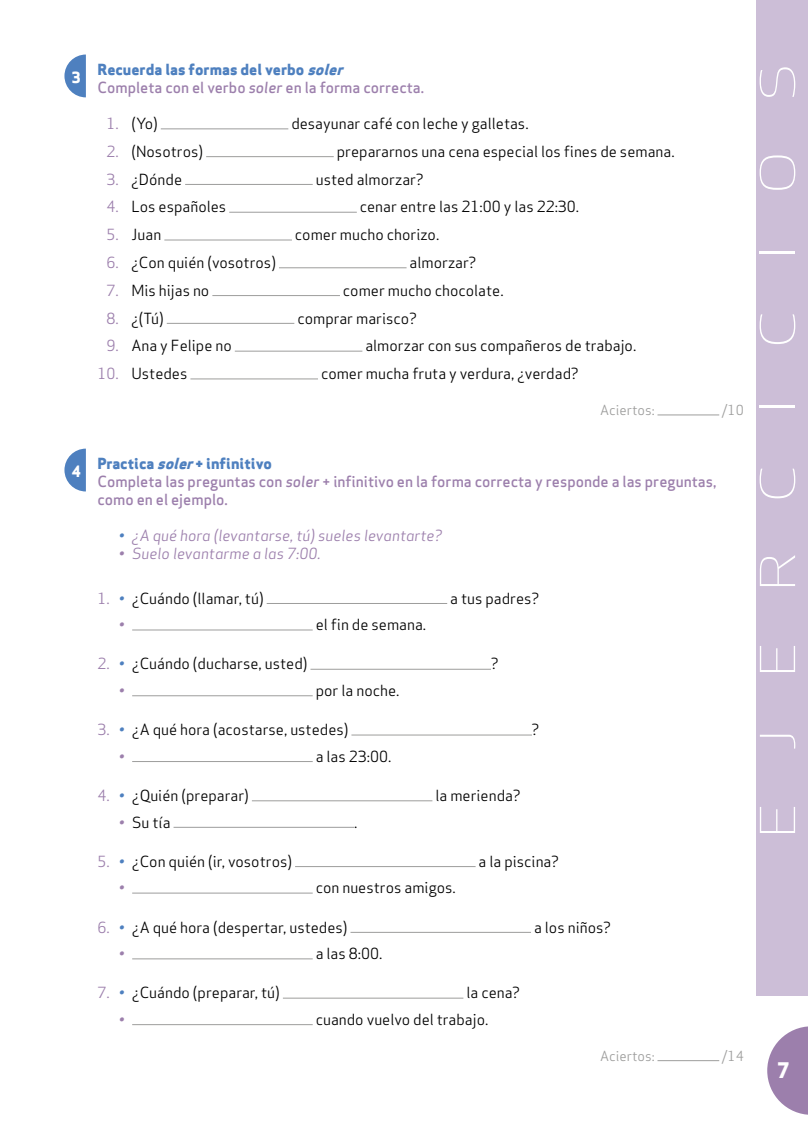
<style>
.page{position:relative;width:808px;height:1127px;background:#fff}
.page>*{position:absolute;margin:0;border:0;box-sizing:border-box;transform-origin:0 0}
.t1{font:300 47.1px "Apex Sans";letter-spacing:.8em;color:#fff;scale:1.33 1}
.t2{font:800 21px "Apex Sans";color:#fff}
.t3{font:15px "Apex Sans";color:#000}
.t4{font:500 15px/18px "Apex Sans";color:#9c7fac}
.t5{font:italic 15px "Apex Sans";color:#9c7fac}
.t6{font:800 15px "Apex Sans";color:#fff}
.t7{font:13.5px "Apex Sans";color:#9d9d9c}
.s1{font-weight:800;color:#4e80bf}
.s2{font-weight:800;font-style:italic;color:#4e80bf}
.s3{font-style:italic}
.s4{color:#9c7fac}
.s5{font-weight:500;color:#4e80bf}
.s6{font-weight:500;font-style:italic;color:#4e80bf}
.s7{font-style:italic;color:#9c7fac}
</style>
<div class="page">
<div style="left:755px;top:0;width:53px;height:995px;background:#ccbed7"></div>
<svg style="left:767px;top:1026px;width:41px;height:89px"></svg>
<hr style="left:161px;top:129px;width:127px;height:1px;background:#9d9d9c">
<hr style="left:206px;top:156px;width:128px;height:1px;background:#9d9d9c">
<hr style="left:185px;top:184px;width:128px;height:1px;background:#9d9d9c">
<hr style="left:229px;top:212px;width:128px;height:1px;background:#9d9d9c">
<hr style="left:164px;top:240px;width:128px;height:1px;background:#9d9d9c">
<hr style="left:279px;top:267px;width:128px;height:1px;background:#9d9d9c">
<hr style="left:212px;top:295px;width:128px;height:1px;background:#9d9d9c">
<hr style="left:167px;top:323px;width:127px;height:1px;background:#9d9d9c">
<hr style="left:235px;top:351px;width:127px;height:1px;background:#9d9d9c">
<hr style="left:190px;top:379px;width:128px;height:1px;background:#9d9d9c">
<hr style="left:657px;top:415px;width:62px;height:1px;background:#9d9d9c">
<hr style="left:267px;top:603px;width:180px;height:1px;background:#9d9d9c">
<hr style="left:132px;top:630px;width:181px;height:1px;background:#9d9d9c">
<hr style="left:310px;top:669px;width:181px;height:1px;background:#9d9d9c">
<hr style="left:132px;top:695px;width:181px;height:1px;background:#9d9d9c">
<hr style="left:351px;top:735px;width:181px;height:1px;background:#9d9d9c">
<hr style="left:132px;top:761px;width:181px;height:1px;background:#9d9d9c">
<hr style="left:252px;top:800px;width:180px;height:1px;background:#9d9d9c">
<hr style="left:174px;top:827px;width:180px;height:1px;background:#9d9d9c">
<hr style="left:295px;top:866px;width:181px;height:1px;background:#9d9d9c">
<hr style="left:132px;top:893px;width:181px;height:1px;background:#9d9d9c">
<hr style="left:350px;top:932px;width:181px;height:1px;background:#9d9d9c">
<hr style="left:132px;top:958px;width:181px;height:1px;background:#9d9d9c">
<hr style="left:283px;top:998px;width:180px;height:1px;background:#9d9d9c">
<hr style="left:132px;top:1024px;width:181px;height:1px;background:#9d9d9c">
<hr style="left:657px;top:1060px;width:62px;height:1px;background:#9d9d9c">
<svg style="left:64px;top:55px;width:22px;height:42px"></svg>
<svg style="left:64px;top:449px;width:22px;height:42px"></svg>
<p class="t6" style="left:72px;top:67px;width:10px">3</p>
<p class="t6" style="left:72px;top:461px;width:10px">4</p>
<p class="t4" style="left:97px;top:59px;width:328px"><span class="s1">Recuerda las formas del verbo</span> <span class="s2">soler<br></span>Completa con el verbo <span class="s3">soler</span> en la forma correcta.</p>
<p class="t3" style="left:106px;top:111px;width:53px"><span class="s4">1.</span> (Yo)</p>
<p class="t3" style="left:291px;top:111px;width:239px">desayunar café con leche y galletas.</p>
<p class="t3" style="left:106px;top:139px;width:98px"><span class="s4">2.</span> (Nosotros)</p>
<p class="t3" style="left:337px;top:139px;width:339px">prepararnos una cena especial los fines de semana.</p>
<p class="t3" style="left:106px;top:167px;width:77px"><span class="s4">3.</span> ¿Dónde</p>
<p class="t3" style="left:316px;top:167px;width:109px">usted almorzar?</p>
<p class="t3" style="left:106px;top:195px;width:121px"><span class="s4">4.</span> Los españoles</p>
<p class="t3" style="left:360px;top:195px;width:221px">cenar entre las 21:00 y las 22:30.</p>
<p class="t3" style="left:106px;top:222px;width:56px"><span class="s4">5.</span> Juan</p>
<p class="t3" style="left:295px;top:222px;width:146px">comer mucho chorizo.</p>
<p class="t3" style="left:106px;top:250px;width:171px"><span class="s4">6.</span> ¿Con quién (vosotros)</p>
<p class="t3" style="left:410px;top:250px;width:68px">almorzar?</p>
<p class="t3" style="left:106px;top:278px;width:104px"><span class="s4">7.</span> Mis hijas no</p>
<p class="t3" style="left:343px;top:278px;width:162px">comer mucho chocolate.</p>
<p class="t3" style="left:106px;top:306px;width:59px"><span class="s4">8.</span> ¿(Tú)</p>
<p class="t3" style="left:297px;top:306px;width:121px">comprar marisco?</p>
<p class="t3" style="left:106px;top:333px;width:127px"><span class="s4">9.</span> Ana y Felipe no</p>
<p class="t3" style="left:365px;top:333px;width:272px">almorzar con sus compañeros de trabajo.</p>
<p class="t3" style="left:97px;top:361px;width:92px"><span class="s4">10.</span> Ustedes</p>
<p class="t3" style="left:321px;top:361px;width:259px">comer mucha fruta y verdura, ¿verdad?</p>
<p class="t7" style="left:600px;top:399px;width:56px">Aciertos:</p>
<p class="t7" style="left:722px;top:399px;width:23px">/10</p>
<p class="t4" style="left:97px;top:453px;width:620px"><span class="s1">Practica</span> <span class="s2">soler</span><span class="s1">+ infinitivo<br></span>Completa las preguntas con <span class="s3">soler</span> + infinitivo en la forma correcta y responde a las preguntas, como en el ejemplo.</p>
<p class="t5" style="left:119px;top:523px;width:325px"><span class="s5">•</span> ¿A qué hora (levantarse, tú) sueles levantarte?</p>
<p class="t5" style="left:119px;top:541px;width:204px">• Suelo levantarme a las 7:00.</p>
<p class="t3" style="left:97px;top:586px;width:168px"><span class="s4">1.</span> <span class="s6">•</span> ¿Cuándo (llamar, tú)</p>
<p class="t3" style="left:450px;top:586px;width:90px">a tus padres?</p>
<p class="t5" style="left:119px;top:612px;width:7px">•</p>
<p class="t3" style="left:316px;top:612px;width:112px">el fin de semana.</p>
<p class="t3" style="left:97px;top:652px;width:212px"><span class="s4">2.</span> <span class="s6">•</span> ¿Cuándo (ducharse, usted)</p>
<p class="t3" style="left:491px;top:652px;width:9px">?</p>
<p class="t5" style="left:119px;top:678px;width:7px">•</p>
<p class="t3" style="left:316px;top:678px;width:85px">por la noche.</p>
<p class="t3" style="left:97px;top:717px;width:252px"><span class="s4">3.</span> <span class="s6">•</span> ¿A qué hora (acostarse, ustedes)</p>
<p class="t3" style="left:532px;top:717px;width:9px">?</p>
<p class="t5" style="left:119px;top:744px;width:7px">•</p>
<p class="t3" style="left:316px;top:744px;width:77px">a las 23:00.</p>
<p class="t3" style="left:97px;top:783px;width:153px"><span class="s4">4.</span> <span class="s6">•</span> ¿Quién (preparar)</p>
<p class="t3" style="left:435px;top:783px;width:87px">la merienda?</p>
<p class="t3" style="left:119px;top:810px;width:53px"><span class="s7">•</span> Su tía</p>
<p class="t3" style="left:354px;top:810px;width:5px">.</p>
<p class="t3" style="left:97px;top:849px;width:196px"><span class="s4">5.</span> <span class="s6">•</span> ¿Con quién (ir, vosotros)</p>
<p class="t3" style="left:479px;top:849px;width:82px">a la piscina?</p>
<p class="t5" style="left:119px;top:875px;width:7px">•</p>
<p class="t3" style="left:316px;top:875px;width:142px">con nuestros amigos.</p>
<p class="t3" style="left:97px;top:915px;width:252px"><span class="s4">6.</span> <span class="s6">•</span> ¿A qué hora (despertar, ustedes)</p>
<p class="t3" style="left:534px;top:915px;width:78px">a los niños?</p>
<p class="t5" style="left:119px;top:941px;width:7px">•</p>
<p class="t3" style="left:316px;top:941px;width:68px">a las 8:00.</p>
<p class="t3" style="left:97px;top:980px;width:184px"><span class="s4">7.</span> <span class="s6">•</span> ¿Cuándo (preparar, tú)</p>
<p class="t3" style="left:466px;top:980px;width:55px">la cena?</p>
<p class="t5" style="left:119px;top:1007px;width:7px">•</p>
<p class="t3" style="left:316px;top:1007px;width:174px">cuando vuelvo del trabajo.</p>
<p class="t7" style="left:600px;top:1045px;width:56px">Aciertos:</p>
<p class="t7" style="left:722px;top:1045px;width:23px">/14</p>
<h1 class="t1" style="left:747px;top:838px;width:584px;rotate:-90deg">EJERCICIOS</h1>
<h2 class="t2" style="left:777px;top:1057px;width:14px">7</h2>
</div>
